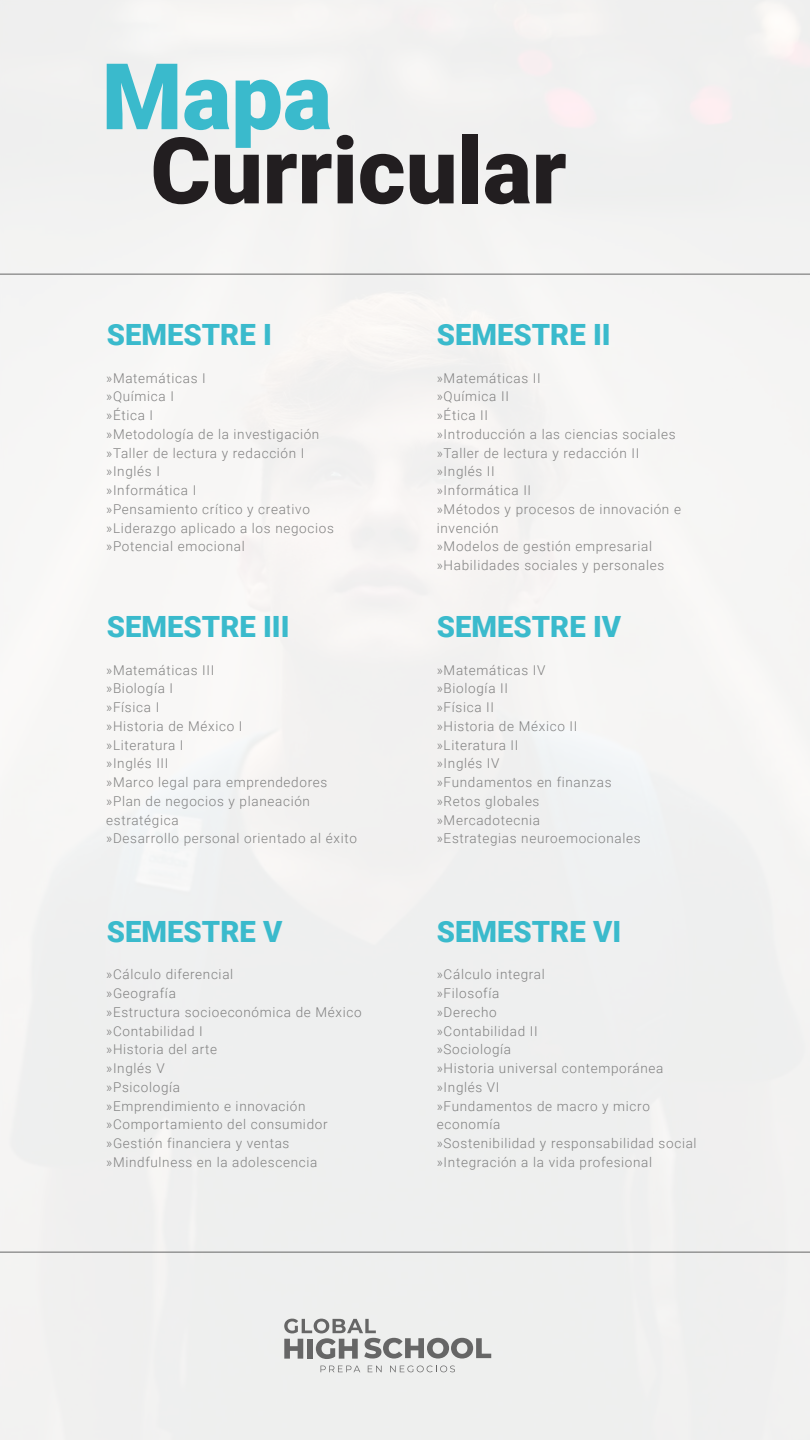
<style>
.page{position:relative;width:810px;height:1440px;background:#f1f1f1}
.page>*{position:absolute;margin:0;border:0;box-sizing:border-box;transform-origin:0 0}
.t1{font:900 92.03px "Roboto";color:#221e20}
.t2{font:900 92.03px "Roboto";color:#3abacc}
.t3{font:900 29.25px "Roboto";color:#3abacc}
.t4{font:300 13.5px/18.8px "Roboto";letter-spacing:.05em;color:#808080}
</style>
<div class="page">
<svg style="left:284px;top:1319px;width:207px;height:40px;background:#bfbfbf"></svg>
<svg style="left:321px;top:1366px;width:39px;height:6px"></svg>
<svg style="left:368px;top:1366px;width:14px;height:6px"></svg>
<svg style="left:390px;top:1366px;width:65px;height:6px"></svg>
<hr style="left:0;top:1252px;width:810px;height:1px;background:#666">
<hr style="left:0;top:274px;width:810px;height:1px;background:#666">
<h1 class="t2" style="left:102px;top:32px;width:232px">Mapa</h1>
<h1 class="t1" style="left:151px;top:106px;width:418px">Curricular</h1>
<h2 class="t3" style="left:107px;top:314px;width:166px">SEMESTRE I</h2>
<p class="t4" style="left:106px;top:368px;width:229px">»Matemáticas I<br>»Química I<br>»Ética I<br>»Metodología de la investigación »Taller de lectura y redacción I »Inglés I<br>»Informática I<br>»Pensamiento crítico y creativo »Liderazgo aplicado a los negocios »Potencial emocional</p>
<p class="t4" style="left:437px;top:368px;width:246px">»Matemáticas II<br>»Química II<br>»Ética II<br>»Introducción a las ciencias sociales »Taller de lectura y redacción II »Inglés II<br>»Informática II<br>»Métodos y procesos de innovación e invención<br>»Modelos de gestión empresarial »Habilidades sociales y personales</p>
<h2 class="t3" style="left:437px;top:314px;width:175px">SEMESTRE II</h2>
<h2 class="t3" style="left:437px;top:606px;width:186px">SEMESTRE IV</h2>
<h2 class="t3" style="left:107px;top:606px;width:184px">SEMESTRE III</h2>
<p class="t4" style="left:106px;top:660px;width:252px">»Matemáticas III<br>»Biología I<br>»Física I<br>»Historia de México I<br>»Literatura I<br>»Inglés III<br>»Marco legal para emprendedores »Plan de negocios y planeación estratégica<br>»Desarrollo personal orientado al éxito</p>
<p class="t4" style="left:437px;top:660px;width:205px">»Matemáticas IV<br>»Biología II<br>»Física II<br>»Historia de México II »Literatura II<br>»Inglés IV<br>»Fundamentos en finanzas »Retos globales »Mercadotecnia<br>»Estrategias neuroemocionales</p>
<h2 class="t3" style="left:107px;top:911px;width:177px">SEMESTRE V</h2>
<p class="t4" style="left:106px;top:965px;width:257px">»Cálculo diferencial<br>»Geografía<br>»Estructura socioeconómica de México »Contabilidad I<br>»Historia del arte<br>»Inglés V<br>»Psicología<br>»Emprendimiento e innovación »Comportamiento del consumidor »Gestión financiera y ventas »Mindfulness en la adolescencia</p>
<p class="t4" style="left:437px;top:965px;width:261px">»Cálculo integral<br>»Filosofía<br>»Derecho<br>»Contabilidad II<br>»Sociología<br>»Historia universal contemporánea »Inglés VI<br>»Fundamentos de macro y micro economía<br>»Sostenibilidad y responsabilidad social »Integración a la vida profesional</p>
<h2 class="t3" style="left:437px;top:911px;width:186px">SEMESTRE VI</h2>
</div>
